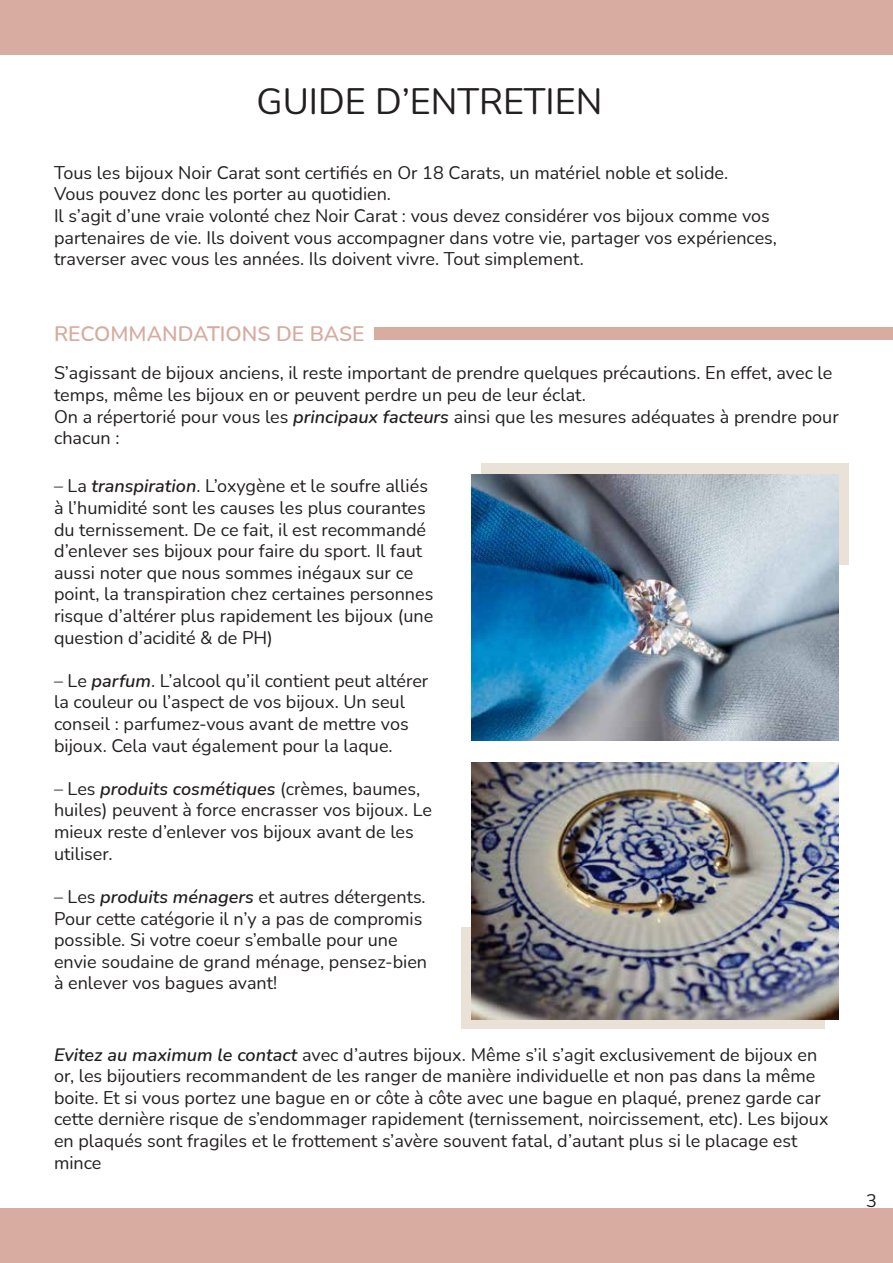
<style>
.page{position:relative;width:893px;height:1263px;background:#fff}
.page>*{position:absolute;margin:0;border:0;box-sizing:border-box;transform-origin:0 0}
.t1{font:36px "Nunito";color:#231f20}
.t2{font:600 21px "Nunito";color:#d7aca0}
.t3{font:18px/21.6px "Nunito";color:#231f20}
.s1{font-weight:600;font-style:italic}
</style>
<div class="page">
<div style="left:0;top:0;width:893px;height:55px;background:#d8aca0"></div>
<div style="left:0;top:1208px;width:893px;height:55px;background:#d8aca0"></div>
<div style="left:461px;top:927px;width:364px;height:102px;background:#ebe2d7"></div>
<div style="left:481px;top:463px;width:367px;height:102px;background:#ebe2d7"></div>
<img style="left:472px;top:474px;width:367px;height:266px">
<div style="left:375px;top:327px;width:518px;height:13px;background:#d8aca0"></div>
<img style="left:471px;top:763px;width:367px;height:256px">
<h1 class="t1" style="left:257px;top:76px;width:347px">GUIDE D’ENTRETIEN</h1>
<p class="t3" style="left:54px;top:161px;width:724px">Tous les bijoux Noir Carat sont certifiés en Or 18 Carats, un matériel noble et solide.<br>Vous pouvez donc les porter au quotidien.<br>Il s’agit d’une vraie volonté chez Noir Carat : vous devez considérer vos bijoux comme vos partenaires de vie. Ils doivent vous accompagner dans votre vie, partager vos expériences, traverser avec vous les années. Ils doivent vivre. Tout simplement.</p>
<p class="t2" style="left:54px;top:319px;width:312px">RECOMMANDATIONS DE BASE</p>
<p class="t3" style="left:54px;top:362px;width:786px">S’agissant de bijoux anciens, il reste important de prendre quelques précautions. En effet, avec le temps, même les bijoux en or peuvent perdre un peu de leur éclat.<br>On a répertorié pour vous les <span class="s1">principaux facteurs</span> ainsi que les mesures adéquates à prendre pour chacun :</p>
<p class="t3" style="left:54px;top:475px;width:381px">– La <span class="s1">transpiration</span>. L’oxygène et le soufre alliés à l’humidité sont les causes les plus courantes du ternissement. De ce fait, il est recommandé d’enlever ses bijoux pour faire du sport. Il faut aussi noter que nous sommes inégaux sur ce point, la transpiration chez certaines personnes risque d’altérer plus rapidement les bijoux (une question d’acidité &amp; de PH)</p>
<p class="t3" style="left:54px;top:669px;width:376px">– Le <span class="s1">parfum</span>. L’alcool qu’il contient peut altérer la couleur ou l’aspect de vos bijoux. Un seul conseil : parfumez-vous avant de mettre vos bijoux. Cela vaut également pour la laque.</p>
<p class="t3" style="left:54px;top:777px;width:380px">– Les <span class="s1">produits cosmétiques</span> (crèmes, baumes, huiles) peuvent à force encrasser vos bijoux. Le mieux reste d’enlever vos bijoux avant de les utiliser.</p>
<p class="t3" style="left:54px;top:885px;width:375px">– Les <span class="s1">produits ménagers</span> et autres détergents.<br>Pour cette catégorie il n’y a pas de compromis possible. Si votre coeur s’emballe pour une envie soudaine de grand ménage, pensez-bien à enlever vos bagues avant!</p>
<p class="t3" style="left:54px;top:1043px;width:776px"><span class="s1">Evitez au maximum le contact</span> avec d’autres bijoux. Même s’il s’agit exclusivement de bijoux en or, les bijoutiers recommandent de les ranger de manière individuelle et non pas dans la même boite. Et si vous portez une bague en or côte à côte avec une bague en plaqué, prenez garde car cette dernière risque de s’endommager rapidement (ternissement, noircissement, etc). Les bijoux en plaqués sont fragiles et le frottement s’avère souvent fatal, d’autant plus si le placage est mince</p>
<p class="t3" style="left:866px;top:1189px;width:12px">3</p>
</div>
